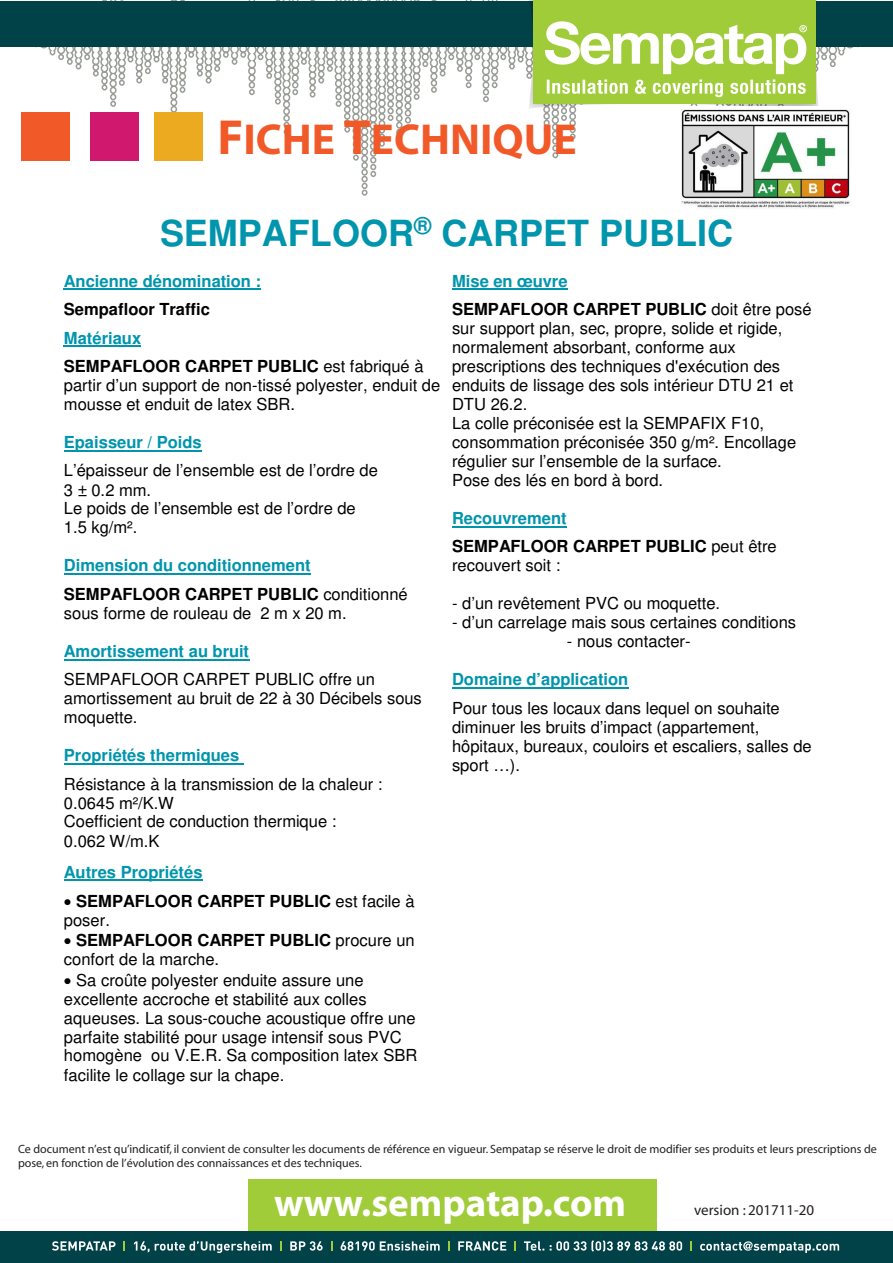
<style>
.page{position:relative;width:893px;height:1263px;background:#fff}
.page>*{position:absolute;margin:0;border:0;box-sizing:border-box;transform-origin:0 0}
.t1{font:700 43.5px "Myriad";color:#f15929}
.t2{font:700 39px "Myriad";color:#fff}
.t3{font:700 36px "Helvetica";color:#0095ad}
.t4{font:16.5px/18.9px "Helvetica";color:#000}
.t5{font:700 16.5px/28.5px "Helvetica";color:#000}
.t6{font:700 16.5px/28.5px "Helvetica";color:#0095ad}
.t7{font:15px "Myriad";color:#231f20}
.t8{font:12px/14.4px "Myriad";color:#231f20}
.s1{font-size:49.5px}
.s2{color:#0095ad}
.s3{font-weight:400}
.s4{color:#000}
.s5{font-weight:400;color:#000}
.s6{font-weight:700}
</style>
<div class="page">
<svg style="left:35px;top:0;width:824px;height:196px"></svg>
<div style="left:248px;top:1179px;width:408px;height:53px;background:#a1cc3a"></div>
<div style="left:21px;top:112px;width:49px;height:49px;background:#f15929"></div>
<div style="left:90px;top:112px;width:49px;height:49px;background:#d0196e"></div>
<div style="left:154px;top:112px;width:49px;height:49px;background:#ebaa20"></div>
<div style="left:0;top:1232px;width:893px;height:31px;background:#004248"></div>
<svg style="left:690px;top:1241px;width:2px;height:9px"></svg>
<svg style="left:514px;top:1241px;width:2px;height:9px"></svg>
<svg style="left:448px;top:1241px;width:2px;height:9px"></svg>
<svg style="left:280px;top:1241px;width:2px;height:9px"></svg>
<svg style="left:123px;top:1241px;width:2px;height:9px"></svg>
<svg style="left:700px;top:1241px;width:139px;height:12px"></svg>
<svg style="left:524px;top:1240px;width:158px;height:12px"></svg>
<svg style="left:458px;top:1241px;width:48px;height:9px"></svg>
<svg style="left:341px;top:1241px;width:99px;height:9px"></svg>
<svg style="left:290px;top:1241px;width:33px;height:9px"></svg>
<svg style="left:134px;top:1241px;width:138px;height:12px"></svg>
<svg style="left:52px;top:1241px;width:64px;height:9px"></svg>
<div style="left:0;top:1px;width:893px;height:46px;background:#004248"></div>
<svg style="left:525px;top:0;width:297px;height:112px"></svg>
<img style="left:678px;top:107px;width:175px;height:102px">
<hr style="left:64px;top:288px;width:197px;height:2px;background:#0095ad">
<hr style="left:64px;top:345px;width:77px;height:2px;background:#0095ad">
<hr style="left:64px;top:450px;width:137px;height:2px;background:#0095ad">
<hr style="left:64px;top:573px;width:247px;height:2px;background:#0095ad">
<hr style="left:64px;top:659px;width:185px;height:1px;background:#0095ad">
<hr style="left:64px;top:763px;width:180px;height:2px;background:#0095ad">
<hr style="left:64px;top:879px;width:138px;height:2px;background:#0095ad">
<hr style="left:452px;top:288px;width:116px;height:2px;background:#0095ad">
<hr style="left:452px;top:526px;width:115px;height:1px;background:#0095ad">
<hr style="left:452px;top:687px;width:176px;height:2px;background:#0095ad">
<h1 class="t1" style="left:217px;top:117px;width:361px"><span class="s1">F</span>ICHE <span class="s1">T</span>ECHNIQUE</h1>
<h3 class="t3" style="left:160px;top:219px;width:575px">SEMPAFLOOR<sup>®</sup> CARPET PUBLIC</h3>
<p class="t6" style="left:64px;top:268px;width:199px">Ancienne dénomination :</p>
<p class="t5" style="left:64px;top:296px;width:148px">Sempafloor Traffic</p>
<p class="t5" style="left:64px;top:325px;width:361px"><span class="s2">Matériaux<br></span>SEMPAFLOOR CARPET PUBLIC <span class="s3">est fabriqué à</span></p>
<p class="t4" style="left:64px;top:377px;width:378px">partir d’un support de non-tissé polyester, enduit de mousse et enduit de latex SBR.</p>
<p class="t6" style="left:64px;top:429px;width:139px">Epaisseur / Poids</p>
<p class="t4" style="left:64px;top:463px;width:316px">L’épaisseur de l’ensemble est de l’ordre de<br>3 ± 0.2 mm.<br>Le poids de l’ensemble est de l’ordre de<br>1.5 kg/m².</p>
<p class="t6" style="left:64px;top:553px;width:345px">Dimension du conditionnement<br><span class="s4">SEMPAFLOOR CARPET PUBLIC</span> <span class="s5">conditionné</span></p>
<p class="t4" style="left:64px;top:605px;width:284px">sous forme de rouleau de 2 m x 20 m.</p>
<p class="t6" style="left:64px;top:638px;width:187px">Amortissement au bruit</p>
<p class="t4" style="left:64px;top:671px;width:359px">SEMPAFLOOR CARPET PUBLIC offre un amortissement au bruit de 22 à 30 Décibels sous moquette.</p>
<p class="t6" style="left:64px;top:742px;width:177px">Propriétés thermiques</p>
<p class="t4" style="left:64px;top:776px;width:320px">Résistance à la transmission de la chaleur :<br>0.0645 m²/K.W<br>Coefficient de conduction thermique :<br>0.062 W/m.K</p>
<p class="t6" style="left:64px;top:859px;width:140px">Autres Propriétés</p>
<p class="t5" style="left:64px;top:893px;width:352px;line-height:19px">• SEMPAFLOOR CARPET PUBLIC <span class="s3">est facile à poser.</span></p>
<p class="t4" style="left:64px;top:932px;width:352px">• <span class="s6">SEMPAFLOOR CARPET PUBLIC</span> procure un confort de la marche.</p>
<p class="t4" style="left:64px;top:972px;width:355px">• Sa croûte polyester enduite assure une excellente accroche et stabilité aux colles aqueuses. La sous-couche acoustique offre une parfaite stabilité pour usage intensif sous PVC homogène ou V.E.R. Sa composition latex SBR facilite le collage sur la chape.</p>
<p class="t5" style="left:452px;top:268px;width:361px"><span class="s2">Mise en œuvre<br></span>SEMPAFLOOR CARPET PUBLIC <span class="s3">doit être posé</span></p>
<p class="t4" style="left:452px;top:320px;width:346px">sur support plan, sec, propre, solide et rigide, normalement absorbant, conforme aux prescriptions des techniques d'exécution des enduits de lissage des sols intérieur DTU 21 et DTU 26.2.<br>La colle préconisée est la SEMPAFIX F10, consommation préconisée 350 g/m². Encollage régulier sur l’ensemble de la surface.<br>Pose des lés en bord à bord.</p>
<p class="t5" style="left:452px;top:505px;width:326px"><span class="s2">Recouvrement<br></span>SEMPAFLOOR CARPET PUBLIC <span class="s3">peut être</span></p>
<p class="t4" style="left:452px;top:557px;width:110px">recouvert soit :</p>
<p class="t4" style="left:452px;top:595px;width:269px">- d’un revêtement PVC ou moquette.</p>
<p class="t4" style="left:452px;top:614px;width:346px">- d’un carrelage mais sous certaines conditions</p>
<p class="t4" style="left:567px;top:633px;width:125px">- nous contacter-</p>
<p class="t6" style="left:452px;top:666px;width:178px">Domaine d’application</p>
<p class="t4" style="left:452px;top:700px;width:361px">Pour tous les locaux dans lequel on souhaite diminuer les bruits d’impact (appartement, hôpitaux, bureaux, couloirs et escaliers, salles de sport …).</p>
<p class="t8" style="left:18px;top:1142px;width:860px">Ce document n’est qu’indicatif, il convient de consulter les documents de référence en vigueur. Sempatap se réserve le droit de modifier ses produits et leurs prescriptions de pose, en fonction de l’évolution des connaissances et des techniques.</p>
<p class="t7" style="left:694px;top:1202px;width:122px">version : 201711-20</p>
<h2 class="t2" style="left:274px;top:1182px;width:353px">www.sempatap.com</h2>
</div>
